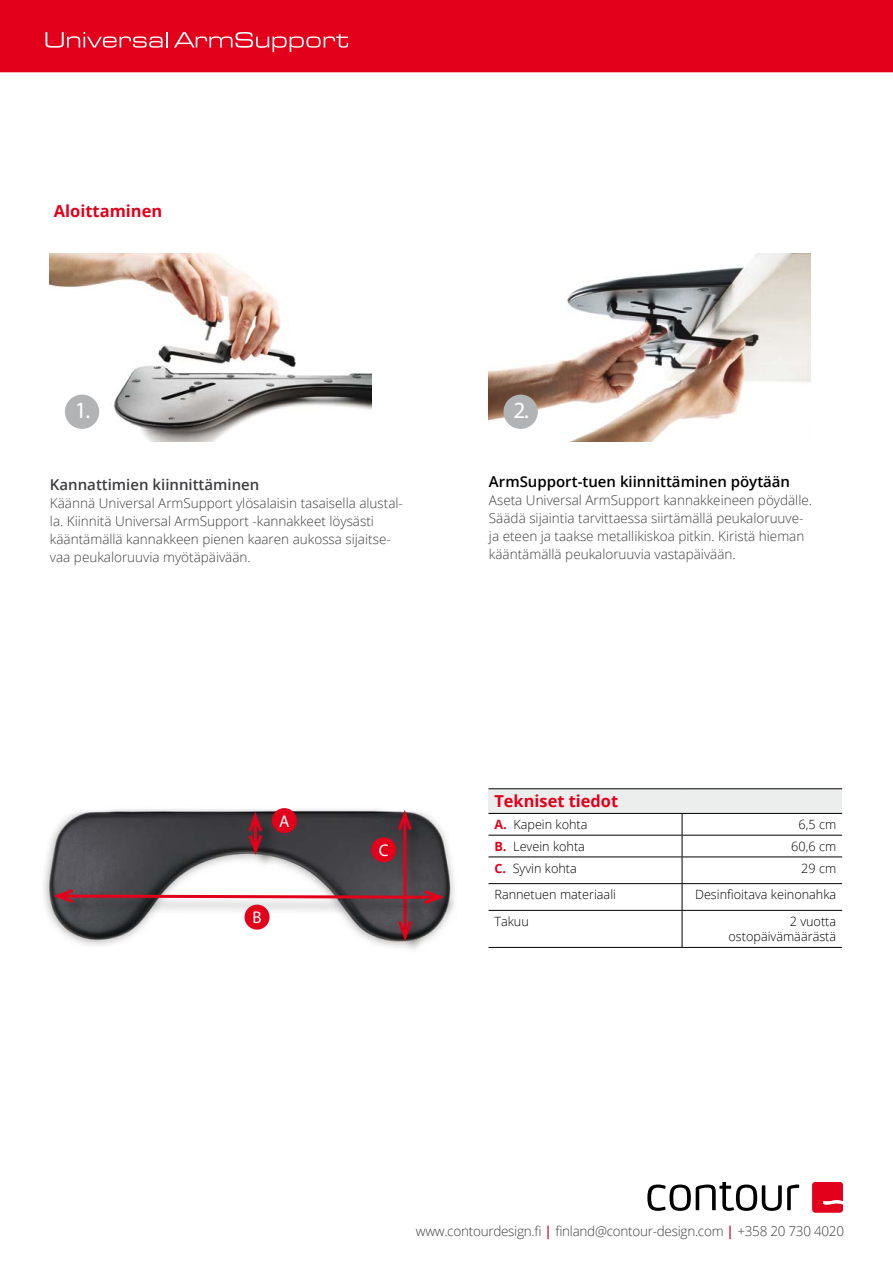
<style>
.page{position:relative;width:893px;height:1263px;background:#fff}
.page>*{position:absolute;margin:0;border:0;box-sizing:border-box;transform-origin:0 0}
.t1{font:23.25px "Myriad Pro";color:#fff}
.t2{font:16.95px "Myriad Pro";color:#fff}
.t3{font:700 16.5px "Open Sans";color:#e2001a}
.t4{font:600 15px "Open Sans";color:#000}
.t5{font:600 15px "Open Sans";color:#3e3d40}
.t6{font:300 13.5px/18px "Open Sans";color:#3e3d40}
.t7{font:300 13.5px "Open Sans";letter-spacing:-.02em;color:#3e3d40}
.t8{font:300 12.75px/15.3px "Open Sans";color:#000;text-align:right}
.s1{font-weight:700;color:#e2001a}
.s2{font-weight:600;color:#cd071e}
</style>
<div class="page">
<div style="left:0;top:0;width:893px;height:72px;background:#e2001a"></div>
<svg style="left:46px;top:32px;width:122px;height:16px;background:#e83b4f"></svg>
<svg style="left:174px;top:32px;width:174px;height:20px;background:#e72e43"></svg>
<img style="left:489px;top:254px;width:322px;height:187px">
<img style="left:50px;top:254px;width:322px;height:188px">
<div style="left:65px;top:395px;width:34px;height:34px;background:#b1b3b4;border-radius:50%"></div>
<div style="left:503px;top:395px;width:35px;height:34px;background:#b1b3b4;border-radius:50%"></div>
<img style="left:43px;top:808px;width:411px;height:140px">
<div style="left:249px;top:813px;width:30px;height:57px;background:#000;opacity:.33"></div>
<svg style="left:246px;top:808px;width:19px;height:51px"></svg>
<div style="left:399px;top:812px;width:29px;height:145px;background:#000;opacity:.33"></div>
<svg style="left:403px;top:833px;width:4px;height:54px"></svg>
<svg style="left:395px;top:808px;width:19px;height:25px"></svg>
<svg style="left:396px;top:920px;width:18px;height:25px"></svg>
<div style="left:55px;top:890px;width:404px;height:30px;background:#000;opacity:.33"></div>
<svg style="left:49px;top:887px;width:400px;height:19px"></svg>
<div style="left:272px;top:808px;width:25px;height:25px;background:#e2001a;border-radius:50%"></div>
<div style="left:371px;top:837px;width:25px;height:25px;background:#e2001a;border-radius:50%"></div>
<div style="left:245px;top:905px;width:25px;height:25px;background:#e2001a;border-radius:50%"></div>
<svg style="left:647px;top:1182px;width:152px;height:29px"></svg>
<svg style="left:812px;top:1182px;width:30px;height:31px"></svg>
<div style="left:488px;top:789px;width:354px;height:24px;background:#eceded"></div>
<hr style="left:488px;top:788px;width:194px;height:1px;background:#000">
<hr style="left:682px;top:788px;width:160px;height:1px;background:#000">
<hr style="left:488px;top:813px;width:194px;height:1px;background:#000">
<hr style="left:682px;top:813px;width:160px;height:1px;background:#000">
<hr style="left:488px;top:835px;width:194px;height:1px;background:#000">
<hr style="left:682px;top:835px;width:160px;height:1px;background:#000">
<hr style="left:488px;top:856px;width:194px;height:1px;background:#000">
<hr style="left:682px;top:856px;width:160px;height:1px;background:#000">
<hr style="left:488px;top:883px;width:194px;height:1px;background:#000">
<hr style="left:682px;top:883px;width:160px;height:1px;background:#000">
<hr style="left:488px;top:910px;width:194px;height:1px;background:#000">
<hr style="left:682px;top:910px;width:160px;height:1px;background:#000">
<hr style="left:488px;top:947px;width:194px;height:1px;background:#000">
<hr style="left:682px;top:947px;width:160px;height:1px;background:#000">
<svg style="left:682px;top:814px;width:1px;height:96px"></svg>
<hr style="left:682px;top:911px;width:1px;height:36px;background:#000">
<p class="t3" style="left:54px;top:199px;width:110px">Aloittaminen</p>
<h1 class="t1" style="left:75px;top:396px;width:17px">1.</h1>
<h1 class="t1" style="left:513px;top:396px;width:17px">2.</h1>
<p class="t5" style="left:50px;top:474px;width:211px">Kannattimien kiinnittäminen</p>
<p class="t6" style="left:50px;top:494px;width:354px">Käännä Universal ArmSupport ylösalaisin tasaisella alustal&shy;la. Kiinnitä Universal ArmSupport -kannakkeet löysästi kääntämällä kannakkeen pienen kaaren aukossa sijaitse&shy;vaa peukaloruuvia myötäpäivään.</p>
<p class="t4" style="left:489px;top:472px;width:303px">ArmSupport-tuen kiinnittäminen pöytään</p>
<p class="t6" style="left:489px;top:491px;width:325px">Aseta Universal ArmSupport kannakkeineen pöydälle.<br>Säädä sijaintia tarvittaessa siirtämällä peukaloruuve&shy;ja eteen ja taakse metallikiskoa pitkin. Kiristä hieman kääntämällä peukaloruuvia vastapäivään.</p>
<p class="t2" style="left:279px;top:811px;width:12px">A</p>
<p class="t2" style="left:252px;top:907px;width:11px">B</p>
<p class="t2" style="left:379px;top:840px;width:11px">C</p>
<p class="t3" style="left:494px;top:790px;width:125px">Tekniset tiedot</p>
<p class="t8" style="left:494px;top:816px;width:95px"><span class="s1">A.</span> Kapein kohta</p>
<p class="t8" style="left:798px;top:816px;width:39px">6,5 cm</p>
<p class="t8" style="left:494px;top:838px;width:92px"><span class="s1">B.</span> Levein kohta</p>
<p class="t8" style="left:791px;top:838px;width:46px">60,6 cm</p>
<p class="t8" style="left:494px;top:860px;width:84px"><span class="s1">C.</span> Syvin kohta</p>
<p class="t8" style="left:801px;top:860px;width:36px">29 cm</p>
<p class="t8" style="left:494px;top:887px;width:123px">Rannetuen materiaali</p>
<p class="t8" style="left:695px;top:887px;width:143px">Desinfioitava keinonahka</p>
<p class="t8" style="left:494px;top:913px;width:36px">Takuu</p>
<p class="t8" style="left:728px;top:913px;width:109px">2 vuotta ostopäivämäärästä</p>
<p class="t7" style="left:416px;top:1222px;width:430px">www.contourdesign.fi <span class="s2">|</span> finland@contour-design.com <span class="s2">|</span> +358 20 730 4020</p>
</div>
